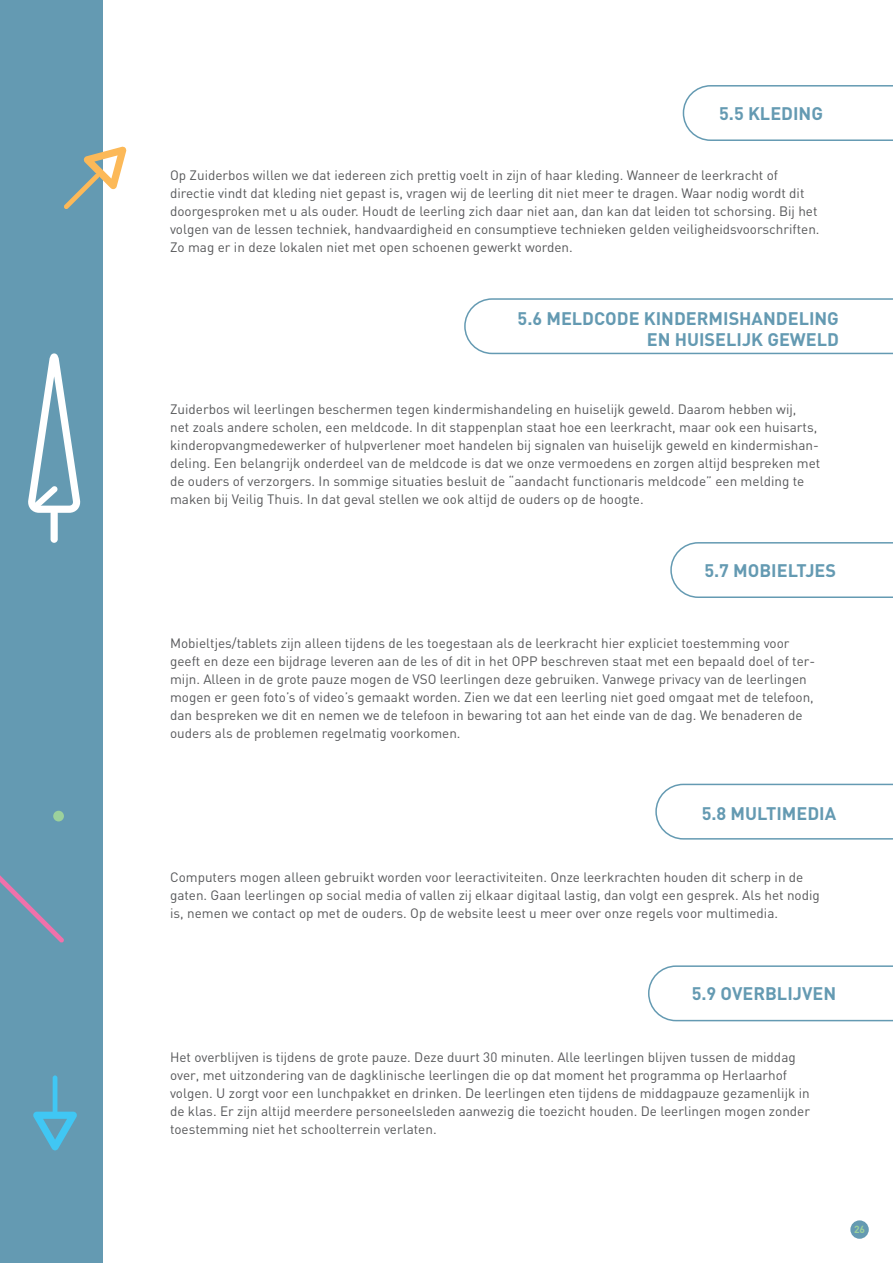
<style>
.page{position:relative;width:893px;height:1263px;background:#fff}
.page>*{position:absolute;margin:0;border:0;box-sizing:border-box;transform-origin:0 0}
.t1{font:700 18px/21.6px "DIN";color:#649ab2;text-align:right}
.t2{font:13.5px/18px "DIN";color:#57585a}
.t3{font:700 10.2px "DIN";color:#9cd19c}
</style>
<div class="page">
<div style="left:0;top:0;width:103px;height:1263px;background:#649ab2"></div>
<svg style="left:682px;top:85px;width:211px;height:56px"></svg>
<svg style="left:464px;top:298px;width:429px;height:57px"></svg>
<svg style="left:28px;top:353px;width:53px;height:160px"></svg>
<div style="left:51px;top:509px;width:7px;height:34px;background:#fff;border-radius:4px"></div>
<svg style="left:64px;top:146px;width:62px;height:63px"></svg>
<hr style="left:53px;top:1075px;width:4px;height:42px;background:#40c7f4;border-radius:2px">
<svg style="left:33px;top:1112px;width:44px;height:38px"></svg>
<svg style="left:0;top:875px;width:64px;height:68px"></svg>
<div style="left:53px;top:811px;width:11px;height:10px;background:#9cd19c;border-radius:50%"></div>
<svg style="left:670px;top:542px;width:223px;height:56px"></svg>
<svg style="left:655px;top:783px;width:238px;height:57px"></svg>
<svg style="left:648px;top:965px;width:245px;height:57px"></svg>
<div style="left:850px;top:1220px;width:19px;height:19px;background:#649ab2;border-radius:50%"></div>
<h1 class="t1" style="left:719px;top:102px;width:105px">5.5 KLEDING</h1>
<p class="t2" style="left:170px;top:166px;width:651px">Op Zuiderbos willen we dat iedereen zich prettig voelt in zijn of haar kleding. Wanneer de leerkracht of directie vindt dat kleding niet gepast is, vragen wij de leerling dit niet meer te dragen. Waar nodig wordt dit doorgesproken met u als ouder. Houdt de leerling zich daar niet aan, dan kan dat leiden tot schorsing. Bij het volgen van de lessen techniek, handvaardigheid en consumptieve technieken gelden veiligheidsvoorschriften.<br>Zo mag er in deze lokalen niet met open schoenen gewerkt worden.</p>
<h1 class="t1" style="left:518px;top:306px;width:323px">5.6 MELDCODE KINDERMISHANDELING<br>EN HUISELIJK GEWELD</h1>
<p class="t2" style="left:170px;top:400px;width:652px">Zuiderbos wil leerlingen beschermen tegen kindermishandeling en huiselijk geweld. Daarom hebben wij,<br>net zoals andere scholen, een meldcode. In dit stappenplan staat hoe een leerkracht, maar ook een huisarts, kinderopvangmedewerker of hulpverlener moet handelen bij signalen van huiselijk geweld en kindermishan&shy;deling. Een belangrijk onderdeel van de meldcode is dat we onze vermoedens en zorgen altijd bespreken met de ouders of verzorgers. In sommige situaties besluit de “aandacht functionaris meldcode” een melding te maken bij Veilig Thuis. In dat geval stellen we ook altijd de ouders op de hoogte.</p>
<h1 class="t1" style="left:704px;top:559px;width:133px">5.7 MOBIELTJES</h1>
<p class="t2" style="left:170px;top:634px;width:647px">Mobieltjes/tablets zijn alleen tijdens de les toegestaan als de leerkracht hier expliciet toestemming voor geeft en deze een bijdrage leveren aan de les of dit in het OPP beschreven staat met een bepaald doel of ter&shy;mijn. Alleen in de grote pauze mogen de VSO leerlingen deze gebruiken. Vanwege privacy van de leerlingen mogen er geen foto’s of video’s gemaakt worden. Zien we dat een leerling niet goed omgaat met de telefoon, dan bespreken we dit en nemen we de telefoon in bewaring tot aan het einde van de dag. We benaderen de ouders als de problemen regelmatig voorkomen.</p>
<h1 class="t1" style="left:702px;top:801px;width:136px">5.8 MULTIMEDIA</h1>
<p class="t2" style="left:170px;top:868px;width:651px">Computers mogen alleen gebruikt worden voor leeractiviteiten. Onze leerkrachten houden dit scherp in de gaten. Gaan leerlingen op social media of vallen zij elkaar digitaal lastig, dan volgt een gesprek. Als het nodig is, nemen we contact op met de ouders. Op de website leest u meer over onze regels voor multimedia.</p>
<h1 class="t1" style="left:692px;top:982px;width:146px">5.9 OVERBLIJVEN</h1>
<p class="t2" style="left:170px;top:1048px;width:641px">Het overblijven is tijdens de grote pauze. Deze duurt 30 minuten. Alle leerlingen blijven tussen de middag over, met uitzondering van de dagklinische leerlingen die op dat moment het programma op Herlaarhof volgen. U zorgt voor een lunchpakket en drinken. De leerlingen eten tijdens de middagpauze gezamenlijk in de klas. Er zijn altijd meerdere personeelsleden aanwezig die toezicht houden. De leerlingen mogen zonder toestemming niet het schoolterrein verlaten.</p>
<p class="t3" style="left:854px;top:1223px;width:13px">26</p>
</div>
